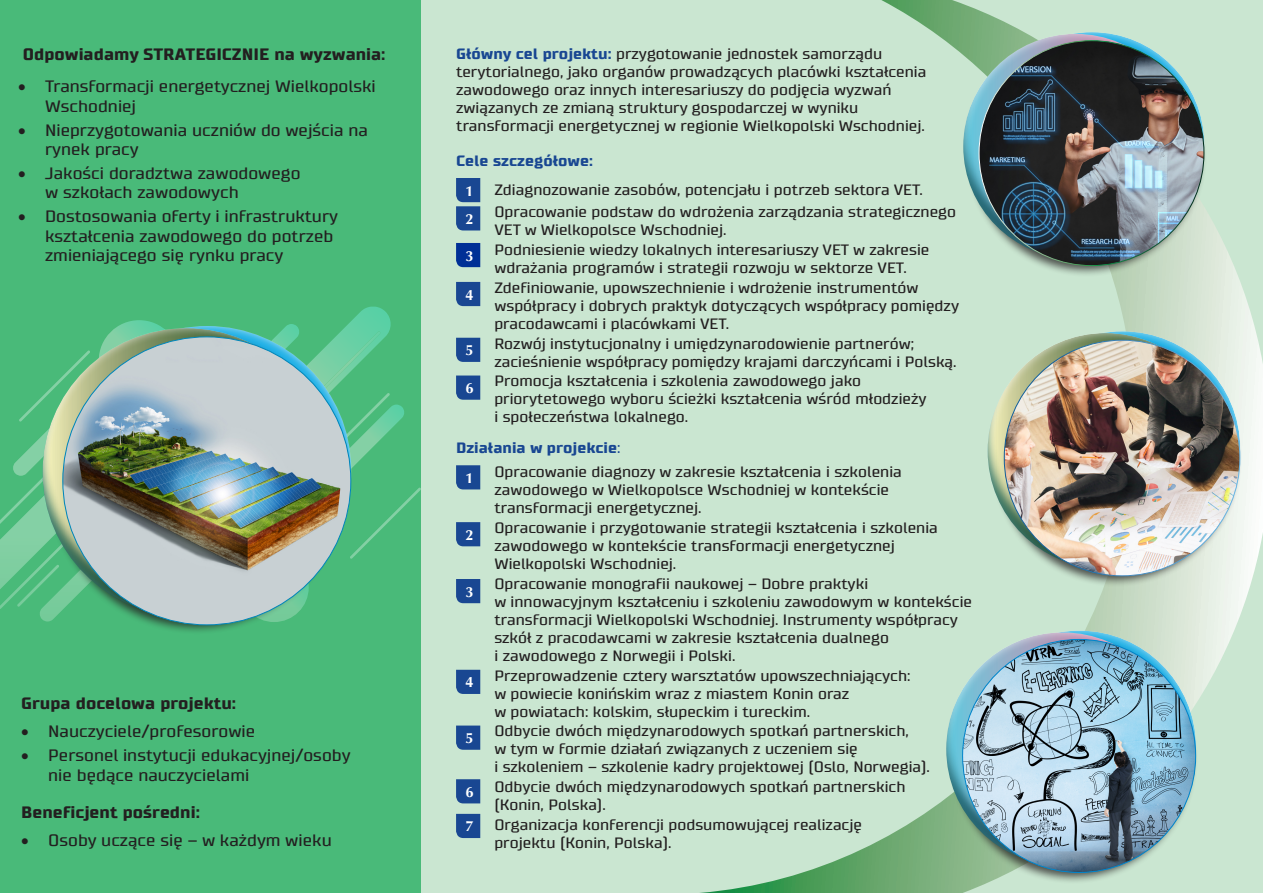
<style>
.page{position:relative;width:1263px;height:893px;background:#fff}
.page>*{position:absolute;margin:0;border:0;box-sizing:border-box;transform-origin:0 0}
.t1{font:16.5px/19.5px "Supermolot";color:#231f20}
.t2{font:700 16.5px "Supermolot";color:#231f20}
.t3{font:15px/18px "Supermolot";color:#231f20}
.t4{font:700 15px "Supermolot";color:#194792}
.t5{font:700 14.7px "Optima";color:#fff}
.s1{font-weight:700;color:#194792}
.s2{font-weight:400}
</style>
<div class="page">
<div style="left:421px;top:0;width:842px;height:893px;background:#cae6d1"></div>
<svg style="left:700px;top:0;width:563px;height:893px"></svg>
<div style="left:0;top:0;width:421px;height:893px;background:#49ba79"></div>
<img style="left:349px;top:307px;width:42px;height:35px">
<img style="left:353px;top:405px;width:51px;height:62px">
<img style="left:21px;top:437px;width:20px;height:20px">
<img style="left:2px;top:457px;width:39px;height:81px">
<img style="left:0;top:538px;width:41px;height:71px">
<img style="left:19px;top:398px;width:22px;height:24px">
<img style="left:0;top:476px;width:41px;height:49px">
<img style="left:353px;top:331px;width:27px;height:38px">
<img style="left:353px;top:488px;width:68px;height:69px">
<img style="left:353px;top:393px;width:37px;height:71px">
<svg style="left:456px;top:178px;width:24px;height:52px"></svg>
<svg style="left:456px;top:243px;width:24px;height:24px"></svg>
<svg style="left:456px;top:282px;width:24px;height:24px"></svg>
<svg style="left:456px;top:338px;width:24px;height:24px"></svg>
<svg style="left:456px;top:375px;width:24px;height:25px"></svg>
<svg style="left:456px;top:465px;width:24px;height:24px"></svg>
<svg style="left:456px;top:522px;width:24px;height:24px"></svg>
<svg style="left:456px;top:579px;width:24px;height:24px"></svg>
<svg style="left:456px;top:670px;width:24px;height:24px"></svg>
<svg style="left:456px;top:726px;width:24px;height:24px"></svg>
<svg style="left:456px;top:779px;width:24px;height:24px"></svg>
<svg style="left:456px;top:814px;width:24px;height:24px"></svg>
<div style="left:62px;top:323px;width:291px;height:291px;background:#fff;opacity:.75"></div>
<div style="left:45px;top:330px;width:304px;height:305px;background:#231f20;opacity:.75"></div>
<div style="left:41px;top:325px;width:291px;height:291px;background:#00575b;opacity:.75"></div>
<img style="left:63px;top:337px;width:288px;height:288px;border-radius:144px">
<div style="left:965px;top:36px;width:242px;height:241px;background:#231f20;opacity:.75"></div>
<div style="left:960px;top:32px;width:228px;height:228px;background:#00575b;opacity:.75"></div>
<img style="left:979px;top:41px;width:225px;height:225px;border-radius:112px">
<div style="left:990px;top:335px;width:252px;height:252px;background:#231f20;opacity:.75"></div>
<div style="left:986px;top:330px;width:238px;height:239px;background:#00575b;opacity:.75"></div>
<img style="left:1004px;top:340px;width:236px;height:236px;border-radius:118px">
<div style="left:948px;top:635px;width:250px;height:249px;background:#231f20;opacity:.75"></div>
<div style="left:944px;top:630px;width:235px;height:236px;background:#00575b;opacity:.75"></div>
<img style="left:962px;top:639px;width:234px;height:233px;border-radius:117px">
<p class="t2" style="left:23px;top:44px;width:364px">Odpowiadamy STRATEGICZNIE na wyzwania:</p>
<p class="t1" style="left:45px;top:77px;width:332px;text-indent:-27px">• Transformacji energetycznej Wielkopolski<br>Wschodniej</p>
<p class="t1" style="left:45px;top:120px;width:324px;text-indent:-27px">• Nieprzygotowania uczniów do wejścia na rynek pracy</p>
<p class="t1" style="left:45px;top:164px;width:257px;text-indent:-27px">• Jakości doradztwa zawodowego w szkołach zawodowych</p>
<p class="t1" style="left:45px;top:207px;width:295px;text-indent:-27px">• Dostosowania oferty i infrastruktury kształcenia zawodowego do potrzeb zmieniającego się rynku pracy</p>
<p class="t2" style="left:21px;top:693px;width:216px">Grupa docelowa projektu:</p>
<p class="t1" style="left:21px;top:722px;width:235px">• Nauczyciele/profesorowie</p>
<p class="t1" style="left:48px;top:746px;width:304px;text-indent:-27px">• Personel instytucji edukacyjnej/osoby nie będące nauczycielami</p>
<p class="t2" style="left:21px;top:802px;width:180px">Beneficjent pośredni:</p>
<p class="t1" style="left:21px;top:831px;width:312px">• Osoby uczące się – w każdym wieku</p>
<p class="t3" style="left:456px;top:45px;width:472px"><span class="s1">Główny cel projektu:</span> przygotowanie jednostek samorządu terytorialnego, jako organów prowadzących placówki kształcenia zawodowego oraz innych interesariuszy do podjęcia wyzwań związanych ze zmianą struktury gospodarczej w wyniku transformacji energetycznej w regionie Wielkopolski Wschodniej.</p>
<p class="t4" style="left:456px;top:152px;width:138px">Cele szczegółowe:</p>
<p class="t5" style="left:465px;top:181px;width:10px">1</p>
<p class="t3" style="left:494px;top:181px;width:430px">Zdiagnozowanie zasobów, potencjału i potrzeb sektora VET.</p>
<p class="t5" style="left:465px;top:210px;width:10px">2</p>
<p class="t3" style="left:494px;top:203px;width:463px">Opracowanie podstaw do wdrożenia zarządzania strategicznego<br>VET w Wielkopolsce Wschodniej.</p>
<p class="t5" style="left:465px;top:246px;width:10px">3</p>
<p class="t3" style="left:494px;top:241px;width:437px">Podniesienie wiedzy lokalnych interesariuszy VET w zakresie wdrażania programów i strategii rozwoju w sektorze VET.</p>
<p class="t5" style="left:465px;top:285px;width:10px">4</p>
<p class="t3" style="left:494px;top:279px;width:466px">Zdefiniowanie, upowszechnienie i wdrożenie instrumentów współpracy i dobrych praktyk dotyczących współpracy pomiędzy pracodawcami i placówkami VET.</p>
<p class="t5" style="left:465px;top:341px;width:10px">5</p>
<p class="t3" style="left:494px;top:335px;width:464px">Rozwój instytucjonalny i umiędzynarodowienie partnerów; zacieśnienie współpracy pomiędzy krajami darczyńcami i Polską.</p>
<p class="t5" style="left:465px;top:379px;width:10px">6</p>
<p class="t3" style="left:494px;top:372px;width:434px">Promocja kształcenia i szkolenia zawodowego jako priorytetowego wyboru ścieżki kształcenia wśród młodzieży i społeczeństwa lokalnego.</p>
<p class="t4" style="left:456px;top:439px;width:166px">Działania w projekcie<span class="s2">:</span></p>
<p class="t5" style="left:465px;top:469px;width:10px">1</p>
<p class="t3" style="left:494px;top:463px;width:409px">Opracowanie diagnozy w zakresie kształcenia i szkolenia zawodowego w Wielkopolsce Wschodniej w kontekście transformacji energetycznej.</p>
<p class="t5" style="left:465px;top:525px;width:10px">2</p>
<p class="t3" style="left:494px;top:519px;width:445px">Opracowanie i przygotowanie strategii kształcenia i szkolenia zawodowego w kontekście transformacji energetycznej<br>Wielkopolski Wschodniej.</p>
<p class="t5" style="left:465px;top:582px;width:10px">3</p>
<p class="t3" style="left:494px;top:575px;width:479px">Opracowanie monografii naukowej – Dobre praktyki<br>w innowacyjnym kształceniu i szkoleniu zawodowym w kontekście transformacji Wielkopolski Wschodniej. Instrumenty współpracy szkół z pracodawcami w zakresie kształcenia dualnego<br>i zawodowego z Norwegii i Polski.</p>
<p class="t5" style="left:465px;top:673px;width:10px">4</p>
<p class="t3" style="left:494px;top:667px;width:418px">Przeprowadzenie cztery warsztatów upowszechniających: w powiecie konińskim wraz z miastem Konin oraz<br>w powiatach: kolskim, słupeckim i tureckim.</p>
<p class="t5" style="left:465px;top:729px;width:10px">5</p>
<p class="t3" style="left:494px;top:722px;width:437px">Odbycie dwóch międzynarodowych spotkań partnerskich,<br>w tym w formie działań związanych z uczeniem się<br>i szkoleniem – szkolenie kadry projektowej (Oslo, Norwegia).</p>
<p class="t5" style="left:465px;top:782px;width:10px">6</p>
<p class="t3" style="left:494px;top:778px;width:413px">Odbycie dwóch międzynarodowych spotkań partnerskich (Konin, Polska).</p>
<p class="t5" style="left:465px;top:817px;width:10px">7</p>
<p class="t3" style="left:494px;top:816px;width:369px">Organizacja konferencji podsumowującej realizację projektu (Konin, Polska).</p>
</div>
